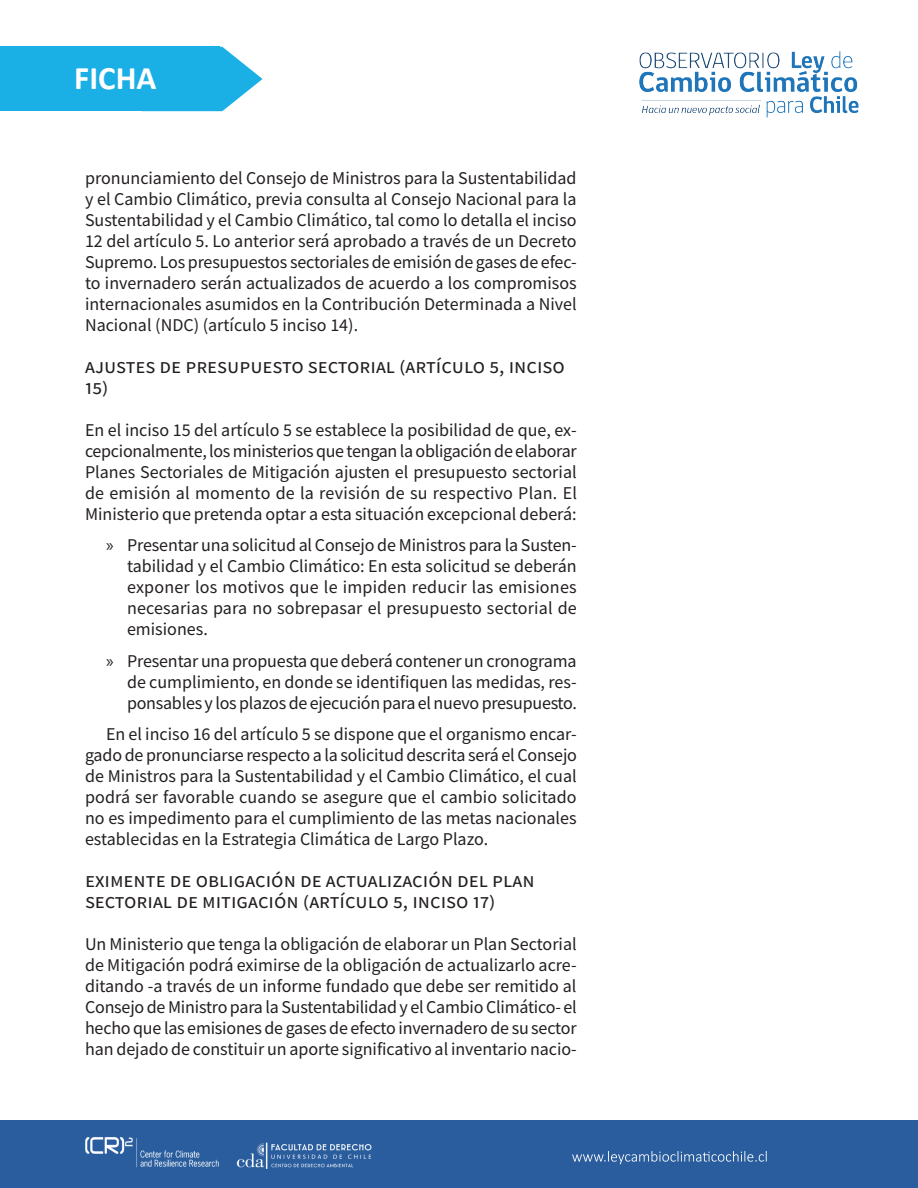
<style>
.page{position:relative;width:918px;height:1188px;background:#fff}
.page>*{position:absolute;margin:0;border:0;box-sizing:border-box;transform-origin:0 0}
.t1{font:700 33px "Calibri";color:#fff}
.t2{font:21px/21px "Source Sans Pro";color:#231f20}
.t3{font:18px/21px "Source Sans Pro";color:#231f20;text-align:justify}
.s1{font-family:"Myriad Pro"}
</style>
<div class="page">
<div style="left:0;top:1120px;width:918px;height:68px;background:#2a5d9d"></div>
<img style="left:85px;top:1137px;width:134px;height:31px">
<svg style="left:572px;top:1151px;width:195px;height:13px"></svg>
<img style="left:639px;top:51px;width:220px;height:67px">
<div style="left:0;top:47px;width:219px;height:64px;background:#1aafe5"></div>
<svg style="left:219px;top:47px;width:44px;height:64px"></svg>
<img style="left:236px;top:1142px;width:136px;height:27px">
<h1 class="t1" style="left:74px;top:57px;width:84px">FICHA</h1>
<p class="t3" style="left:85px;top:167px;width:493px">pronunciamiento del Consejo de Ministros para la Sustentabilidad y el Cambio Climático, previa consulta al Consejo Nacional para la Sustentabilidad y el Cambio Climático, tal como lo detalla el inciso 12 del artículo 5. Lo anterior será aprobado a través de un Decreto Supremo. Los presupuestos sectoriales de emisión de gases de efec&shy;to invernadero serán actualizados de acuerdo a los compromisos internacionales asumidos en la Contribución Determinada a Nivel Nacional (NDC) (artículo 5 inciso 14).</p>
<p class="t2" style="left:85px;top:355px;width:481px">Ajustes de presupuesto sectorial (artículo 5, IN ciso<br>15)</p>
<p class="t3" style="left:85px;top:419px;width:493px">En el inciso 15 del artículo 5 se establece la posibilidad de que, ex&shy;cepcionalmente, los ministerios que tengan la obligación de elaborar Planes Sectoriales de Mitigación ajusten el presupuesto sectorial de emisión al momento de la revisión de su respectivo Plan. El Ministerio que pretenda optar a esta situación excepcional deberá:</p>
<p class="t3" style="left:127px;top:535px;width:451px;text-indent:-21px"><span class="s1">»</span> Presentar una solicitud al Consejo de Ministros para la Susten&shy;tabilidad y el Cambio Climático: En esta solicitud se deberán exponer los motivos que le impiden reducir las emisiones necesarias para no sobrepasar el presupuesto sectorial de emisiones.</p>
<p class="t3" style="left:127px;top:650px;width:451px;text-indent:-21px"><span class="s1">»</span> Presentar una propuesta que deberá contener un cronograma de cumplimiento, en donde se identifiquen las medidas, res&shy;ponsables y los plazos de ejecución para el nuevo presupuesto.</p>
<p class="t3" style="left:85px;top:724px;width:494px;text-indent:21px">En el inciso 16 del artículo 5 se dispone que el organismo encar&shy;gado de pronunciarse respecto a la solicitud descrita será el Consejo de Ministros para la Sustentabilidad y el Cambio Climático, el cual podrá ser favorable cuando se asegure que el cambio solicitado no es impedimento para el cumplimiento de las metas nacionales establecidas en la Estrategia Climática de Largo Plazo.</p>
<p class="t2" style="left:85px;top:869px;width:451px">Eximente de obligación de actualización del Plan<br>Sectorial de M itigación (artículo 5, I nciso 17)</p>
<p class="t3" style="left:85px;top:934px;width:493px">Un Ministerio que tenga la obligación de elaborar un Plan Sectorial de Mitigación podrá eximirse de la obligación de actualizarlo acre&shy;ditando -a través de un informe fundado que debe ser remitido al Consejo de Ministro para la Sustentabilidad y el Cambio Climático- el hecho que las emisiones de gases de efecto invernadero de su sector han dejado de constituir un aporte significativo al inventario nacio-</p>
</div>
